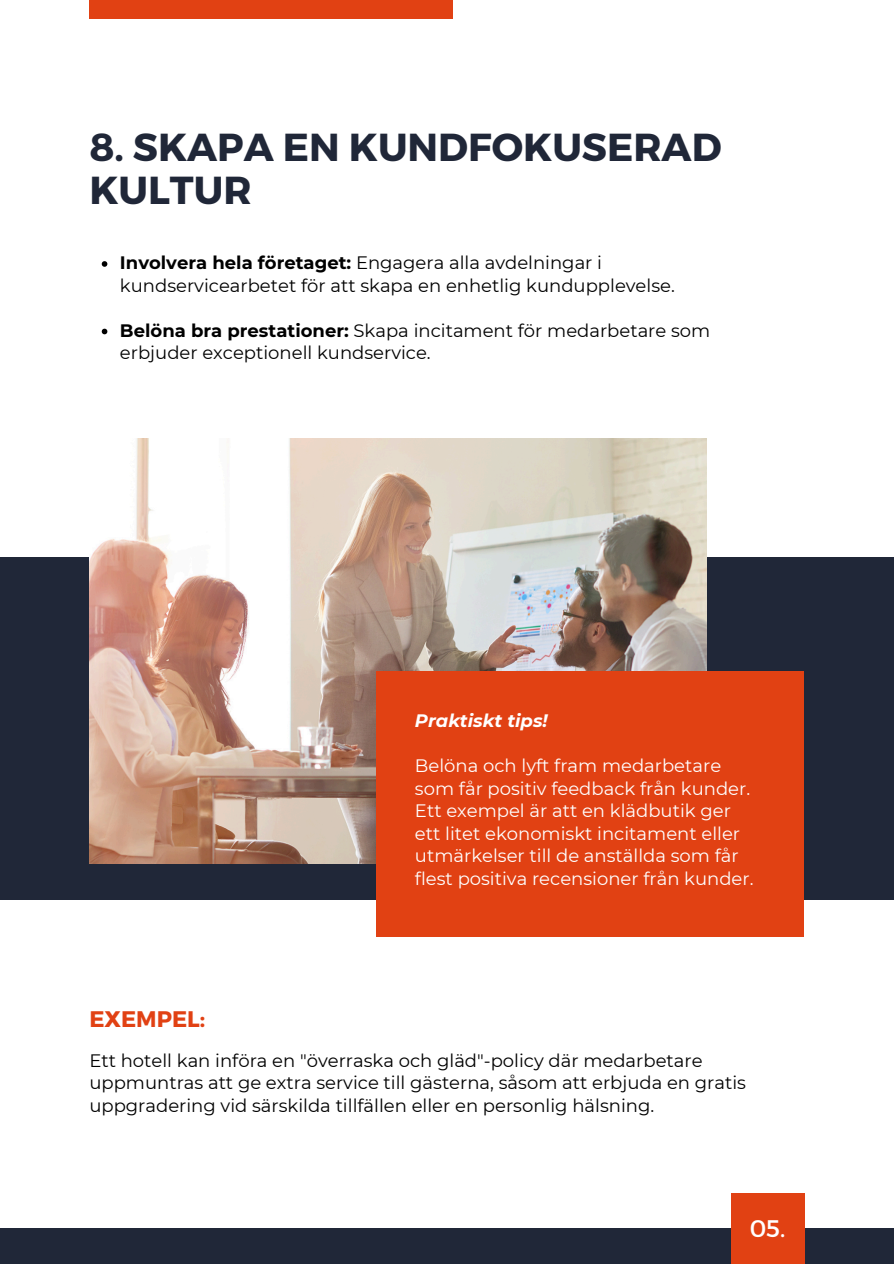
<style>
.page{position:relative;width:894px;height:1264px;background:#fff}
.page>*{position:absolute;margin:0;border:0;box-sizing:border-box;transform-origin:0 0}
.t1{font:700 39px/42.8px "Montserrat";color:#202738}
.t2{font:24px "Montserrat";color:#fff}
.t3{font:700 22.5px "Montserrat";color:#e14113}
.t4{font:18px/22.5px "Montserrat";color:#000}
.t5{font:18px/22.5px "Montserrat";color:#fff}
.t6{font:italic 700 18px "Montserrat";color:#fff}
.s1{font-weight:700}
</style>
<div class="page">
<div style="left:0;top:557px;width:893px;height:343px;background:#202738"></div>
<img style="left:89px;top:438px;width:617px;height:425px">
<svg style="left:102px;top:261px;width:5px;height:6px"></svg>
<svg style="left:102px;top:329px;width:5px;height:5px"></svg>
<div style="left:376px;top:672px;width:427px;height:264px;background:#e14113"></div>
<div style="left:89px;top:0;width:364px;height:19px;background:#e14113"></div>
<div style="left:0;top:1228px;width:893px;height:35px;background:#202738"></div>
<div style="left:730px;top:1192px;width:74px;height:71px;background:#e14113"></div>
<h1 class="t1" style="left:89px;top:124px;width:633px">8. SKAPA EN KUNDFOKUSERAD<br>KULTUR</h1>
<p class="t4" style="left:120px;top:251px;width:556px"><span class="s1">Involvera hela företaget:</span> Engagera alla avdelningar i kundservicearbetet för att skapa en enhetlig kundupplevelse.</p>
<p class="t4" style="left:120px;top:319px;width:591px"><span class="s1">Belöna bra prestationer:</span> Skapa incitament för medarbetare som erbjuder exceptionell kundservice.</p>
<p class="t6" style="left:415px;top:710px;width:134px">Praktiskt tips!</p>
<h2 class="t5" style="left:415px;top:754px;width:340px">Belöna och lyft fram medarbetare som får positiv feedback från kunder.<br>Ett exempel är att en klädbutik ger ett litet ekonomiskt incitament eller utmärkelser till de anställda som får flest positiva recensioner från kunder.</h2>
<p class="t3" style="left:89px;top:1004px;width:117px">EXEMPEL:</p>
<h3 class="t4" style="left:89px;top:1048px;width:658px">Ett hotell kan införa en "överraska och gläd"-policy där medarbetare uppmuntras att ge extra service till gästerna, såsom att erbjuda en gratis uppgradering vid särskilda tillfällen eller en personlig hälsning.</h3>
<h4 class="t2" style="left:749px;top:1212px;width:37px">05.</h4>
</div>
